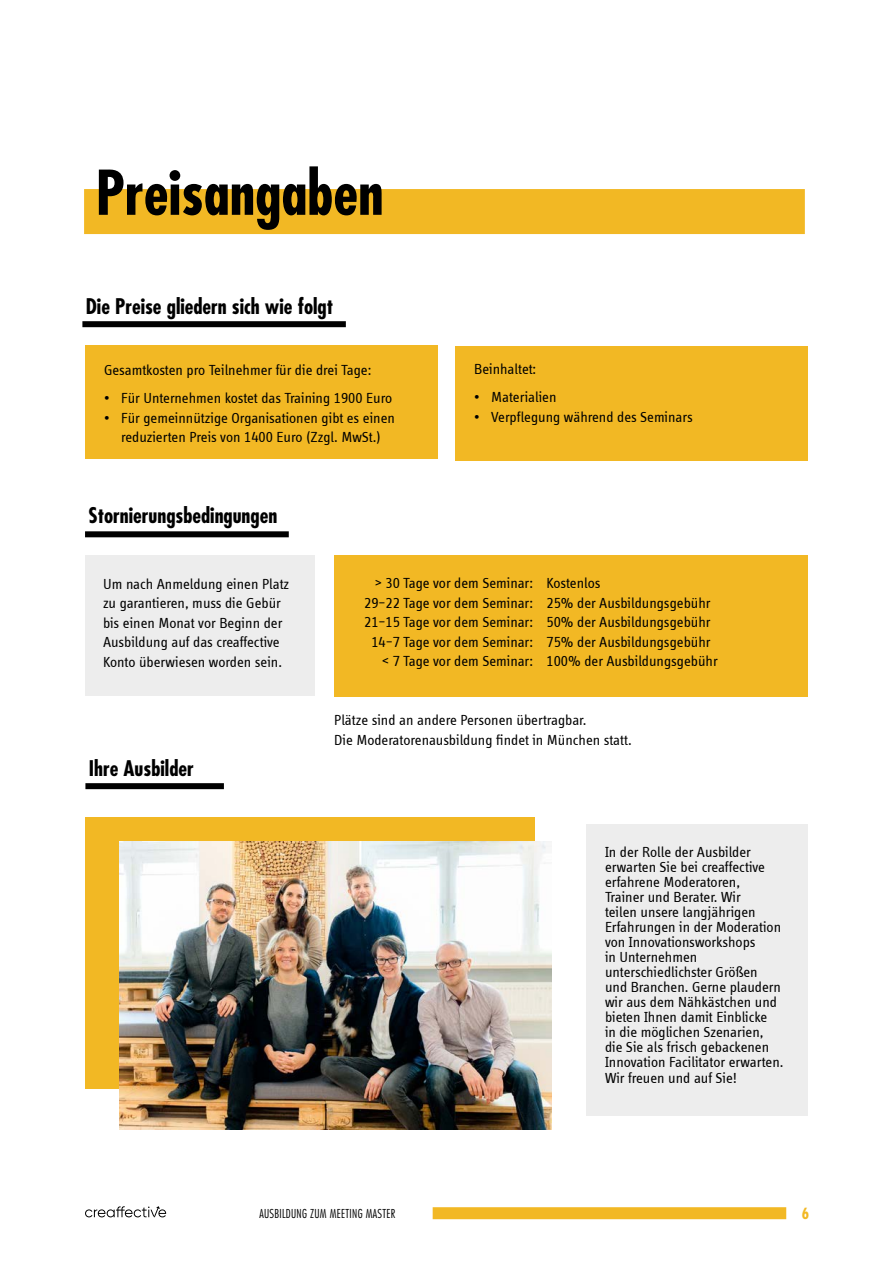
<style>
.page{position:relative;width:893px;height:1263px;background:#fff}
.page>*{position:absolute;margin:0;border:0;box-sizing:border-box;transform-origin:0 0}
.t1{font:700 condensed 60px "Futura Std";color:#000}
.t2{font:700 condensed 21px "Futura Std";color:#000}
.t3{font:15px/15px "Info Disp Regular Tf";color:#000}
.t4{font:700 condensed 15px "Futura Std";color:#f2b824}
.t5{font:300 condensed 12px "Futura Std";letter-spacing:.025em;color:#000}
</style>
<div class="page">
<div style="left:433px;top:1207px;width:353px;height:12px;background:#f2b824"></div>
<div style="left:84px;top:189px;width:721px;height:45px;background:#f2b824"></div>
<svg style="left:85px;top:1206px;width:81px;height:11px"></svg>
<div style="left:85px;top:345px;width:353px;height:114px;background:#f2b824"></div>
<div style="left:455px;top:346px;width:352px;height:114px;background:#f2b824"></div>
<div style="left:587px;top:824px;width:221px;height:291px;background:#ededed"></div>
<div style="left:85px;top:555px;width:229px;height:141px;background:#ededed"></div>
<div style="left:334px;top:555px;width:474px;height:141px;background:#f2b824"></div>
<div style="left:85px;top:817px;width:449px;height:272px;background:#f2b824"></div>
<div style="left:82px;top:321px;width:264px;height:6px;background:#000"></div>
<div style="left:85px;top:531px;width:204px;height:6px;background:#000"></div>
<div style="left:85px;top:783px;width:139px;height:6px;background:#000"></div>
<img style="left:119px;top:842px;width:433px;height:287px">
<h1 class="t1" style="left:96px;top:155px;width:289px">Preisangaben</h1>
<h2 class="t2" style="left:86px;top:293px;width:249px">Die Preise gliedern sich wie folgt</h2>
<p class="t3" style="left:104px;top:363px;width:269px">Gesamtkosten pro Teilnehmer für die drei Tage:</p>
<p class="t3" style="left:104px;top:391px;width:290px">• Für Unternehmen kostet das Training 1900 Euro</p>
<p class="t3" style="left:104px;top:408px;width:292px;line-height:19.5px;text-align:center">• Für gemeinnützige Organisationen gibt es einen reduzierten Preis von 1400 Euro (Zzgl. MwSt.)</p>
<h2 class="t2" style="left:88px;top:502px;width:190px">Stornierungsbedingungen</h2>
<p class="t3" style="left:474px;top:362px;width:64px">Beinhaltet:</p>
<p class="t3" style="left:474px;top:390px;width:84px">• Materialien</p>
<p class="t3" style="left:474px;top:409px;width:220px">• Verpflegung während des Seminars</p>
<p class="t3" style="left:103px;top:574px;width:188px;line-height:19.5px">Um nach Anmeldung einen Platz zu garantieren, muss die Gebür bis einen Monat vor Beginn der<br>Ausbildung auf das creaffective<br>Konto überwiesen worden sein.</p>
<h2 class="t2" style="left:89px;top:755px;width:106px">Ihre Ausbilder</h2>
<p class="t3" style="left:375px;top:576px;width:227px">&gt; 30 Tage vor dem Seminar: Kostenlos</p>
<p class="t3" style="left:364px;top:595px;width:348px">29–22 Tage vor dem Seminar: 25% der Ausbildungsgebühr</p>
<p class="t3" style="left:364px;top:615px;width:348px">21–15 Tage vor dem Seminar: 50% der Ausbildungsgebühr</p>
<p class="t3" style="left:371px;top:634px;width:341px">14–7 Tage vor dem Seminar: 75% der Ausbildungsgebühr</p>
<p class="t3" style="left:382px;top:654px;width:337px">&lt; 7 Tage vor dem Seminar: 100% der Ausbildungsgebühr</p>
<p class="t3" style="left:334px;top:711px;width:299px;line-height:19.5px">Plätze sind an andere Personen übertragbar.<br>Die Moderatorenausbildung findet in München statt.</p>
<p class="t3" style="left:605px;top:845px;width:180px">In der Rolle der Ausbilder erwarten Sie bei creaffective erfahrene Moderatoren,<br>Trainer und Berater. Wir<br>teilen unsere langjährigen<br>Erfahrungen in der Moderation von Innovationsworkshops<br>in Unternehmen unterschiedlichster Größen und Branchen. Gerne plaudern wir aus dem Nähkästchen und bieten Ihnen damit Einblicke<br>in die möglichen Szenarien, die Sie als frisch gebackenen<br>Innovation Facilitator erwarten.<br>Wir freuen und auf Sie!</p>
<p class="t5" style="left:259px;top:1206px;width:138px">AUSBILDUNG ZUM MEETING MASTER</p>
<p class="t4" style="left:802px;top:1204px;width:9px">6</p>
</div>
